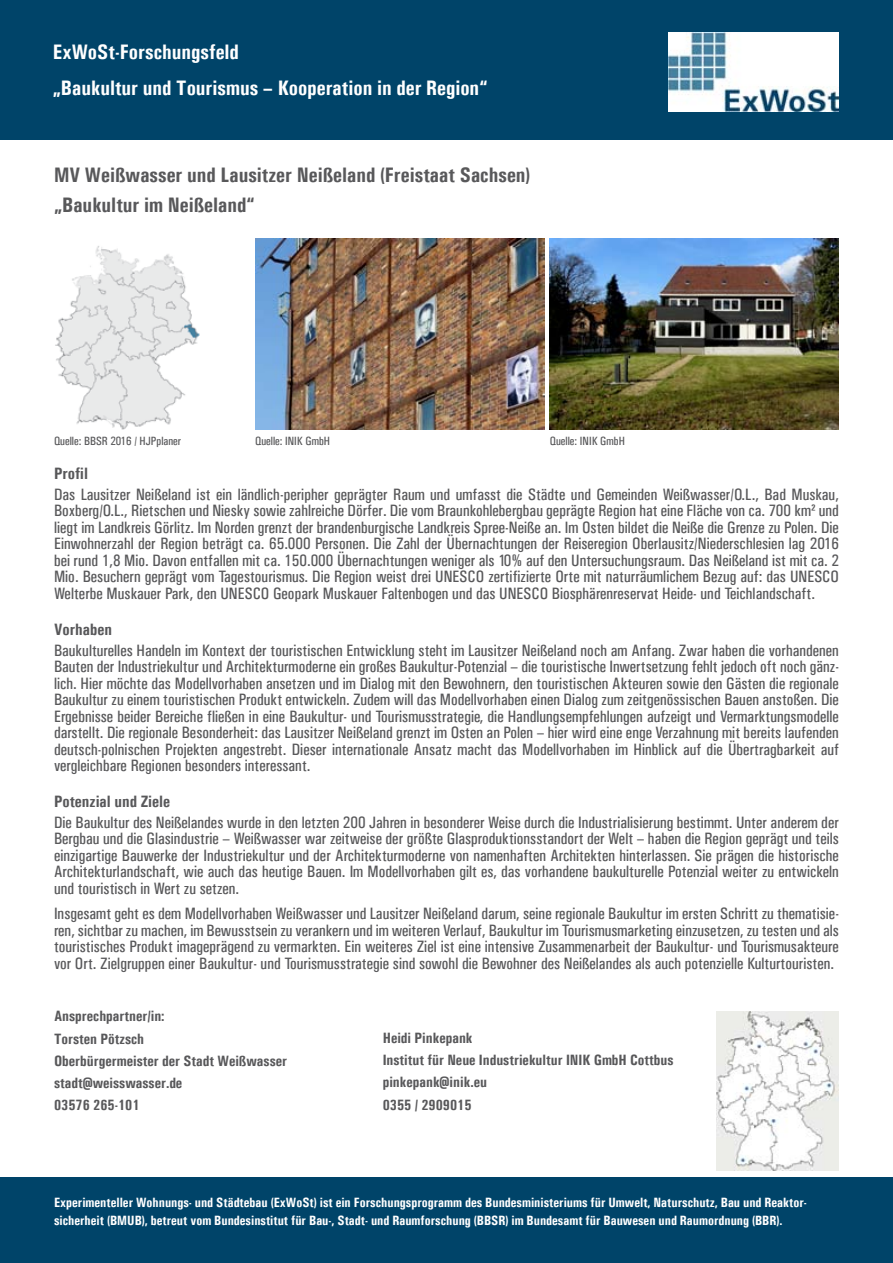
<style>
.page{position:relative;width:893px;height:1263px;background:#fff}
.page>*{position:absolute;margin:0;border:0;box-sizing:border-box;transform-origin:0 0}
.t1{font:700 condensed 21px "Univers";color:#58585a}
.t2{font:700 condensed 21px/36px "Univers";color:#fff}
.P1{font:16.5px/16.5px "Univers Condensed";color:#58585a;text-align:justify}
.t3{font:700 condensed 16.5px "Univers";color:#58585a}
.P2{font:700 condensed 15px "Univers";color:#58585a}
.t4{font:700 condensed 13.5px/18px "Univers";color:#fff}
.t5{font:12px "Univers Condensed";color:#58585a}
</style>
<div class="page">
<div style="left:0;top:1177px;width:893px;height:86px;background:#004469"></div>
<div style="left:0;top:0;width:893px;height:139px;background:#004469"></div>
<img style="left:669px;top:33px;width:170px;height:79px">
<img style="left:55px;top:246px;width:145px;height:183px">
<img style="left:255px;top:238px;width:289px;height:191px">
<img style="left:550px;top:238px;width:289px;height:191px">
<img style="left:716px;top:1011px;width:123px;height:160px">
<p class="t2" style="left:53px;top:34px;width:436px">ExWoSt-Forschungsfeld<br>„Baukultur und Tourismus – Kooperation in der Region“</p>
<h1 class="t1" style="left:54px;top:163px;width:478px">MV Weißwasser und Lausitzer Neißeland (Freistaat Sachsen)</h1>
<h2 class="t1" style="left:54px;top:192px;width:202px">„Baukultur im Neißeland“</h2>
<p class="t5" style="left:54px;top:433px;width:129px">Quelle: BBSR 2016 / HJPplaner</p>
<p class="t5" style="left:255px;top:433px;width:77px">Quelle: INIK GmbH</p>
<p class="t5" style="left:550px;top:433px;width:77px">Quelle: INIK GmbH</p>
<h3 class="t3" style="left:54px;top:463px;width:36px">Profil</h3>
<p class="P1" style="left:54px;top:486px;width:786px">Das Lausitzer Neißeland ist ein ländlich-peripher geprägter Raum und umfasst die Städte und Gemeinden Weißwasser/O.L., Bad Muskau, Boxberg/O.L., Rietschen und Niesky sowie zahlreiche Dörfer. Die vom Braunkohlebergbau geprägte Region hat eine Fläche von ca. 700 km² und liegt im Landkreis Görlitz. Im Norden grenzt der brandenburgische Landkreis Spree-Neiße an. Im Osten bildet die Neiße die Grenze zu Polen. Die Einwohnerzahl der Region beträgt ca. 65.000 Personen. Die Zahl der Übernachtungen der Reiseregion Oberlausitz/Niederschlesien lag 2016 bei rund 1,8 Mio. Davon entfallen mit ca. 150.000 Übernachtungen weniger als 10% auf den Untersuchungsraum. Das Neißeland ist mit ca. 2<br>Mio. Besuchern geprägt vom Tagestourismus. Die Region weist drei UNESCO zertifizierte Orte mit naturräumlichem Bezug auf: das UNESCO Welterbe Muskauer Park, den UNESCO Geopark Muskauer Faltenbogen und das UNESCO Biosphärenreservat Heide- und Teichlandschaft.</p>
<h3 class="t3" style="left:54px;top:619px;width:60px">Vorhaben</h3>
<p class="P1" style="left:54px;top:642px;width:786px">Baukulturelles Handeln im Kontext der touristischen Entwicklung steht im Lausitzer Neißeland noch am Anfang. Zwar haben die vorhandenen Bauten der Industriekultur und Architekturmoderne ein großes Baukultur-Potenzial – die touristische Inwertsetzung fehlt jedoch oft noch gänz&shy;lich. Hier möchte das Modellvorhaben ansetzen und im Dialog mit den Bewohnern, den touristischen Akteuren sowie den Gästen die regionale Baukultur zu einem touristischen Produkt entwickeln. Zudem will das Modellvorhaben einen Dialog zum zeitgenössischen Bauen anstoßen. Die Ergebnisse beider Bereiche fließen in eine Baukultur- und Tourismusstrategie, die Handlungsempfehlungen aufzeigt und Vermarktungsmodelle darstellt. Die regionale Besonderheit: das Lausitzer Neißeland grenzt im Osten an Polen – hier wird eine enge Verzahnung mit bereits laufenden deutsch-polnischen Projekten angestrebt. Dieser internationale Ansatz macht das Modellvorhaben im Hinblick auf die Übertragbarkeit auf vergleichbare Regionen besonders interessant.</p>
<h3 class="t3" style="left:54px;top:791px;width:118px">Potenzial und Ziele</h3>
<p class="P1" style="left:54px;top:814px;width:786px">Die Baukultur des Neißelandes wurde in den letzten 200 Jahren in besonderer Weise durch die Industrialisierung bestimmt. Unter anderem der Bergbau und die Glasindustrie – Weißwasser war zeitweise der größte Glasproduktionsstandort der Welt – haben die Region geprägt und teils einzigartige Bauwerke der Industriekultur und der Architekturmoderne von namenhaften Architekten hinterlassen. Sie prägen die historische Architekturlandschaft, wie auch das heutige Bauen. Im Modellvorhaben gilt es, das vorhandene baukulturelle Potenzial weiter zu entwickeln und touristisch in Wert zu setzen.</p>
<p class="P1" style="left:54px;top:906px;width:786px">Insgesamt geht es dem Modellvorhaben Weißwasser und Lausitzer Neißeland darum, seine regionale Baukultur im ersten Schritt zu thematisie&shy;ren, sichtbar zu machen, im Bewusstsein zu verankern und im weiteren Verlauf, Baukultur im Tourismusmarketing einzusetzen, zu testen und als touristisches Produkt imageprägend zu vermarkten. Ein weiteres Ziel ist eine intensive Zusammenarbeit der Baukultur- und Tourismusakteure vor Ort. Zielgruppen einer Baukultur- und Tourismusstrategie sind sowohl die Bewohner des Neißelandes als auch potenzielle Kulturtouristen.</p>
<p class="P2" style="left:54px;top:1007px;width:112px">Ansprechpartner/in:</p>
<p class="P2" style="left:54px;top:1029px;width:92px">Torsten Pötzsch</p>
<p class="P2" style="left:54px;top:1052px;width:235px">Oberbürgermeister der Stadt Weißwasser</p>
<p class="P2" style="left:54px;top:1074px;width:130px">stadt@weisswasser.de</p>
<p class="P2" style="left:54px;top:1096px;width:87px">03576 265-101</p>
<p class="P2" style="left:383px;top:1029px;width:91px">Heidi Pinkepank</p>
<p class="P2" style="left:383px;top:1051px;width:292px">Institut für Neue Industriekultur INIK GmbH Cottbus</p>
<p class="P2" style="left:383px;top:1073px;width:106px">pinkepank@inik.eu</p>
<p class="P2" style="left:383px;top:1095px;width:90px">0355 / 2909015</p>
<p class="t4" style="left:54px;top:1193px;width:753px">Experimenteller Wohnungs- und Städtebau (ExWoSt) ist ein Forschungsprogramm des Bundesministeriums für Umwelt, Naturschutz, Bau und Reaktor&shy;sicherheit (BMUB), betreut vom Bundesinstitut für Bau-, Stadt- und Raumforschung (BBSR) im Bundesamt für Bauwesen und Raumordnung (BBR).</p>
</div>
